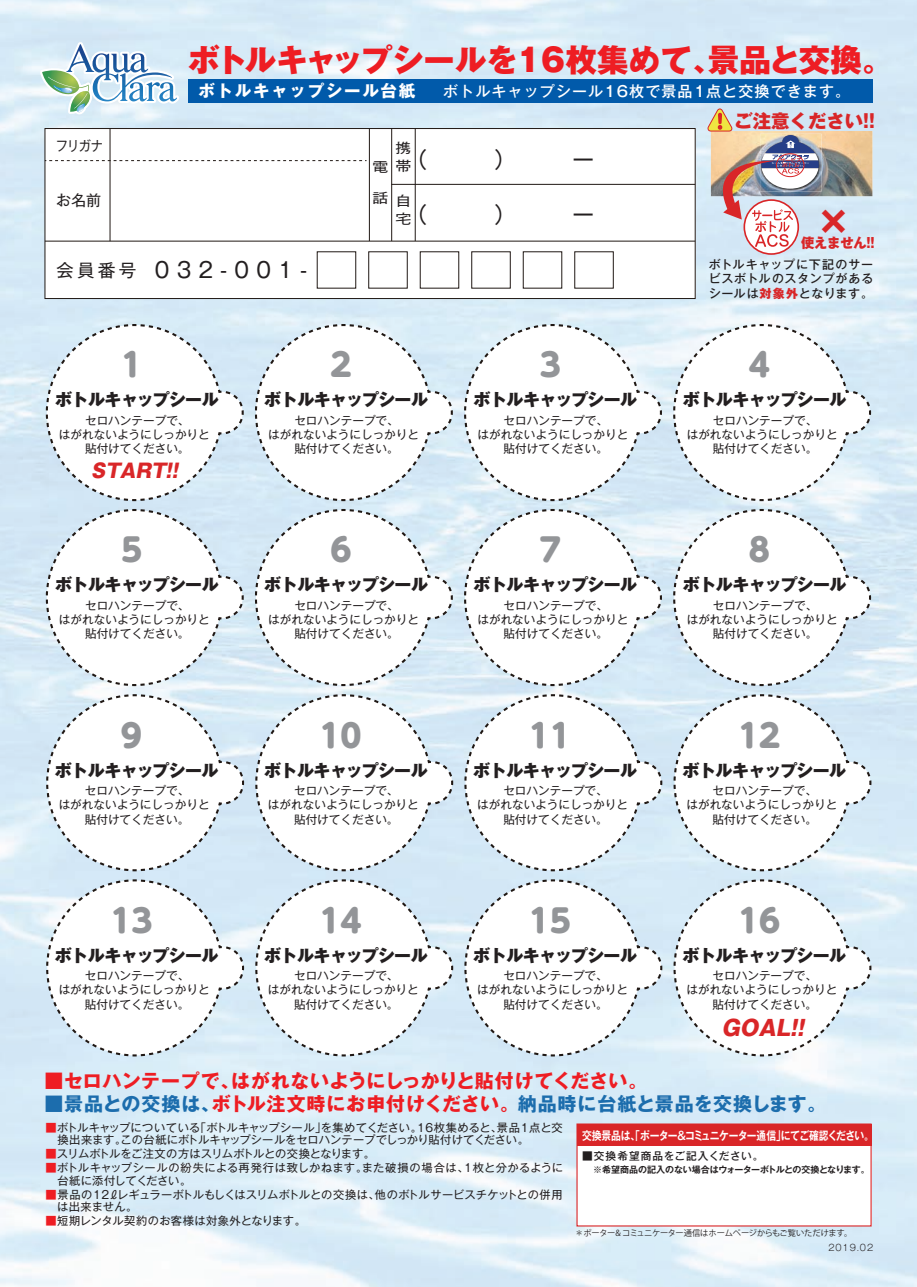
<style>
.page{position:relative;width:917px;height:1287px;background:#fff}
.page>*{position:absolute;margin:0;border:0;box-sizing:border-box;transform-origin:0 0}
.t1{font:800 34.2px "Gothic MB101 Pro";color:#d92628}
.t2{font:800 31.95px "UD Shin M Go Pro";color:#939598}
.t3{font:800 31.5px "Gothic MB101 Pro";letter-spacing:-.01em;color:#ee1d23}
.t4{font:21.3px "Gothic MB101 Pro";letter-spacing:.34em;color:#231f20}
.t5{font:italic 800 21.3px "Gothic MB101 Pro";color:#d92628}
.t6{font:italic 800 19.2px "Gothic MB101 Pro";color:#d92628}
.t7{font:700 18.9px "Gothic MB101 Pro";letter-spacing:.05em;color:#1c6dad}
.t8{font:700 18.9px "Gothic MB101 Pro";letter-spacing:.02em;color:#ee1d23}
.t9{font:800 18.45px "Gothic MB101 Pro";color:#d92628}
.t10{font:800 16.95px "Gothic MB101 Pro";letter-spacing:-.03em;color:#231f20}
.t11{font:700 16.5px "Gothic MB101 Pro";letter-spacing:.105em;color:#fff}
.t12{font:500 15px "Gothic MB101 Pro";letter-spacing:.075em;color:#fff}
.t13{font:15px "Gothic MB101 Pro";color:#231f20}
.t14{font:800 13.65px "Gothic MB101 Pro";letter-spacing:-.01em;color:#d92628}
.t15{font:13.5px/18px "Gothic MB101 Pro";color:#231f20;scale:1.18 1}
.t16{font:13.5px "Gothic MB101 Pro";color:#231f20;scale:.9 1}
.t17{font:500 12px/14.4px "Gothic MB101 Pro";letter-spacing:.06em;color:#231f20;text-align:justify}
.t18{font:11.55px/14.1px "Gothic MB101 Pro";color:#231f20;text-align:center}
.t19{font:700 11.55px "Gothic MB101 Pro De";letter-spacing:-.05em;color:#fff;scale:.85 1}
.t20{font:11.25px/12.8px "Gothic MB101 Pro";letter-spacing:.005em;color:#231f20}
.t21{font:11.25px "Gothic MB101 Pro";letter-spacing:-.015em;color:#231f20}
.t22{font:11.25px "Gothic MB101 Pro";letter-spacing:.03em;color:#231f20}
.t23{font:500 10.65px "Gothic MB101 Pro";letter-spacing:.09em;color:#231f20}
.t24{font:9px "Gothic MB101 Pro";letter-spacing:-.045em;color:#231f20}
.t25{font:700 9px "Gothic MB101 Pro De";letter-spacing:-.02em;color:#231f20}
.t26{font:300 9px "Gothic MB101 Pro";letter-spacing:.1em;color:#231f20}
.t27{font:8.25px "Koz Go Pro";letter-spacing:-.025em;color:#231f20}
.s1{font-size:17.7px}
.s2{font-weight:800;color:#d92628}
.s3{color:#ee1d23}
</style>
<div class="page">
<img style="left:0;top:0;width:917px;height:1018px">
<svg style="left:45px;top:508px;width:200px;height:179px"></svg>
<svg style="left:254px;top:508px;width:200px;height:179px"></svg>
<svg style="left:463px;top:508px;width:200px;height:179px"></svg>
<svg style="left:672px;top:508px;width:200px;height:179px"></svg>
<div style="left:45px;top:128px;width:650px;height:170px;background:#fff"></div>
<div style="left:45px;top:128px;width:651px;height:171px;border:1px solid #201814"></div>
<hr style="left:45px;top:241px;width:650px;height:1px;background:#201814">
<hr style="left:110px;top:128px;width:1px;height:113px;background:#201814">
<svg style="left:45px;top:160px;width:322px;height:1px"></svg>
<hr style="left:415px;top:128px;width:1px;height:113px;background:#201814">
<hr style="left:369px;top:128px;width:1px;height:113px;background:#201814">
<svg style="left:45px;top:323px;width:200px;height:179px"></svg>
<svg style="left:254px;top:323px;width:200px;height:179px"></svg>
<svg style="left:463px;top:323px;width:200px;height:179px"></svg>
<svg style="left:672px;top:323px;width:200px;height:179px"></svg>
<hr style="left:391px;top:184px;width:304px;height:1px;background:#201814">
<hr style="left:391px;top:128px;width:1px;height:113px;background:#201814">
<svg style="left:45px;top:693px;width:200px;height:179px"></svg>
<svg style="left:254px;top:693px;width:200px;height:179px"></svg>
<svg style="left:463px;top:693px;width:200px;height:179px"></svg>
<svg style="left:672px;top:693px;width:200px;height:179px"></svg>
<svg style="left:45px;top:878px;width:200px;height:179px"></svg>
<svg style="left:254px;top:878px;width:200px;height:179px"></svg>
<svg style="left:463px;top:878px;width:200px;height:179px"></svg>
<svg style="left:672px;top:878px;width:200px;height:179px"></svg>
<div style="left:577px;top:1124px;width:294px;height:21px;background:#d92628"></div>
<div style="left:576px;top:1123px;width:296px;height:103px;border:1px solid #d92628"></div>
<div style="left:189px;top:79px;width:684px;height:24px;background:#015aaa"></div>
<img style="left:819px;top:131px;width:53px;height:65px">
<img style="left:819px;top:134px;width:3px;height:57px">
<svg style="left:744px;top:200px;width:54px;height:54px"></svg>
<img style="left:704px;top:108px;width:115px;height:139px">
<div style="left:368px;top:251px;width:40px;height:37px;border:1px solid #201814"></div>
<div style="left:471px;top:251px;width:40px;height:37px;border:1px solid #201814"></div>
<div style="left:574px;top:251px;width:40px;height:37px;border:1px solid #201814"></div>
<svg style="left:37px;top:23px;width:144px;height:97px"></svg>
<p class="t16" style="left:56px;top:135px;width:54px">フリガナ</p>
<p class="t13" style="left:56px;top:188px;width:46px">お名前</p>
<h3 class="t3" style="left:188px;top:33px;width:707px">ボトルキャップシールを16枚集めて、景品と交換。</h3>
<p class="t12" style="left:443px;top:79px;width:409px">ボトルキャップシール16枚で景品1点と交換できます。</p>
<h3 class="t9" style="left:734px;top:106px;width:142px">ご注意ください!!</h3>
<h3 class="t11" style="left:198px;top:77px;width:218px">ボトルキャップシール台紙</h3>
<p class="t15" style="left:395px;top:137px;width:14px">携</p>
<p class="t15" style="left:373px;top:156px;width:15px">電</p>
<p class="t15" style="left:373px;top:187px;width:14px">話</p>
<p class="t15" style="left:395px;top:190px;width:14px">自宅</p>
<h1 class="t1" style="left:816px;top:193px;width:36px">×</h1>
<h3 class="t4" style="left:56px;top:252px;width:252px"><span class="s1">会員番号</span> 032-001-</h3>
<p class="t14" style="left:801px;top:231px;width:75px">使えません!!</p>
<p class="t17" style="left:709px;top:256px;width:166px">ボトルキャップに下記のサービスボトルのスタンプがあるシールは<span class="s2">対象外</span>となります。</p>
<h2 class="t2" style="left:121px;top:339px;width:23px">1</h2>
<h3 class="t10" style="left:55px;top:386px;width:165px">ボトルキャップシール</h3>
<p class="t18" style="left:59px;top:412px;width:152px">セロハンテープで、<br>はがれないようにしっかりと貼付けてください。</p>
<h2 class="t2" style="left:330px;top:339px;width:23px">2</h2>
<p class="t18" style="left:268px;top:412px;width:152px">セロハンテープで、<br>はがれないようにしっかりと貼付けてください。</p>
<h3 class="t10" style="left:264px;top:386px;width:165px">ボトルキャップシール</h3>
<h2 class="t2" style="left:540px;top:339px;width:23px">3</h2>
<p class="t18" style="left:477px;top:412px;width:152px">セロハンテープで、<br>はがれないようにしっかりと貼付けてください。</p>
<h3 class="t10" style="left:474px;top:386px;width:165px">ボトルキャップシール</h3>
<h2 class="t2" style="left:749px;top:339px;width:23px">4</h2>
<p class="t18" style="left:687px;top:412px;width:152px">セロハンテープで、<br>はがれないようにしっかりと貼付けてください。</p>
<h3 class="t10" style="left:683px;top:386px;width:165px">ボトルキャップシール</h3>
<h3 class="t6" style="left:91px;top:455px;width:93px">START!!</h3>
<h2 class="t2" style="left:121px;top:524px;width:23px">5</h2>
<h3 class="t10" style="left:55px;top:571px;width:165px">ボトルキャップシール</h3>
<p class="t18" style="left:59px;top:597px;width:152px">セロハンテープで、<br>はがれないようにしっかりと貼付けてください。</p>
<h2 class="t2" style="left:330px;top:524px;width:23px">6</h2>
<p class="t18" style="left:268px;top:597px;width:152px">セロハンテープで、<br>はがれないようにしっかりと貼付けてください。</p>
<h3 class="t10" style="left:264px;top:571px;width:165px">ボトルキャップシール</h3>
<h2 class="t2" style="left:540px;top:524px;width:23px">7</h2>
<p class="t18" style="left:477px;top:597px;width:152px">セロハンテープで、<br>はがれないようにしっかりと貼付けてください。</p>
<h3 class="t10" style="left:474px;top:571px;width:165px">ボトルキャップシール</h3>
<h2 class="t2" style="left:749px;top:524px;width:23px">8</h2>
<p class="t18" style="left:687px;top:597px;width:152px">セロハンテープで、<br>はがれないようにしっかりと貼付けてください。</p>
<h3 class="t10" style="left:683px;top:571px;width:165px">ボトルキャップシール</h3>
<h2 class="t2" style="left:121px;top:709px;width:23px">9</h2>
<p class="t18" style="left:59px;top:782px;width:152px">セロハンテープで、<br>はがれないようにしっかりと貼付けてください。</p>
<h3 class="t10" style="left:55px;top:756px;width:165px">ボトルキャップシール</h3>
<h2 class="t2" style="left:320px;top:709px;width:44px">10</h2>
<p class="t18" style="left:268px;top:782px;width:152px">セロハンテープで、<br>はがれないようにしっかりと貼付けてください。</p>
<h3 class="t10" style="left:264px;top:756px;width:165px">ボトルキャップシール</h3>
<h2 class="t2" style="left:529px;top:709px;width:44px">11</h2>
<p class="t18" style="left:477px;top:782px;width:152px">セロハンテープで、<br>はがれないようにしっかりと貼付けてください。</p>
<h3 class="t10" style="left:473px;top:756px;width:165px">ボトルキャップシール</h3>
<h2 class="t2" style="left:738px;top:709px;width:44px">12</h2>
<p class="t18" style="left:686px;top:782px;width:152px">セロハンテープで、<br>はがれないようにしっかりと貼付けてください。</p>
<h3 class="t10" style="left:683px;top:756px;width:165px">ボトルキャップシール</h3>
<h2 class="t2" style="left:110px;top:894px;width:44px">13</h2>
<p class="t18" style="left:59px;top:967px;width:152px">セロハンテープで、<br>はがれないようにしっかりと貼付けてください。</p>
<h3 class="t10" style="left:55px;top:941px;width:165px">ボトルキャップシール</h3>
<h2 class="t2" style="left:320px;top:894px;width:44px">14</h2>
<p class="t18" style="left:268px;top:967px;width:152px">セロハンテープで、<br>はがれないようにしっかりと貼付けてください。</p>
<h3 class="t10" style="left:264px;top:941px;width:165px">ボトルキャップシール</h3>
<h2 class="t2" style="left:529px;top:894px;width:44px">15</h2>
<p class="t18" style="left:477px;top:967px;width:152px">セロハンテープで、<br>はがれないようにしっかりと貼付けてください。</p>
<h3 class="t10" style="left:473px;top:941px;width:165px">ボトルキャップシール</h3>
<h2 class="t2" style="left:738px;top:894px;width:44px">16</h2>
<p class="t18" style="left:686px;top:967px;width:152px">セロハンテープで、<br>はがれないようにしっかりと貼付けてください。</p>
<h3 class="t10" style="left:683px;top:941px;width:165px">ボトルキャップシール</h3>
<h3 class="t5" style="left:721px;top:1010px;width:89px">GOAL!!</h3>
<h3 class="t8" style="left:44px;top:1064px;width:605px">■セロハンテープで、はがれないようにしっかりと貼付けてください。</h3>
<h3 class="t7" style="left:44px;top:1088px;width:784px">■景品との交換は、<span class="s3">ボトル注文時にお申付けください。</span>納品時に台紙と景品を交換します。</h3>
<p class="t20" style="left:57px;top:1119px;width:507px;text-indent:-12px"><span class="s3">■</span>ボトルキャップについている「ボトルキャップシール」を集めてください。16枚集めると、景品1点と交換出来ます。この台紙にボトルキャップシールをセロハンテープでしっかり貼付けてください。</p>
<p class="t21" style="left:45px;top:1144px;width:331px"><span class="s3">■</span>スリムボトルをご注文の方はスリムボトルとの交換となります。</p>
<p class="t20" style="left:57px;top:1159px;width:507px;text-indent:-12px"><span class="s3">■</span>ボトルキャップシールの紛失による再発行は致しかねます。また破損の場合は、1枚と分かるように台紙に添付してください。</p>
<p class="t20" style="left:57px;top:1186px;width:507px;text-indent:-12px"><span class="s3">■</span>景品の12ℓレギュラーボトルもしくはスリムボトルとの交換は、他のボトルサービスチケットとの併用は出来ません。</p>
<p class="t22" style="left:45px;top:1211px;width:262px"><span class="s3">■</span>短期レンタル契約のお客様は対象外となります。</p>
<p class="t19" style="left:582px;top:1125px;width:345px">交換景品は「、ポーター＆コミュニケーター通信」にてご確認ください。</p>
<p class="t23" style="left:582px;top:1147px;width:183px">■交換希望商品をご記入ください。</p>
<p class="t25" style="left:593px;top:1162px;width:278px">※希望商品の記入のない場合はウォーターボトルとの交換となります。</p>
<p class="t24" style="left:593px;top:1160px;width:275px">※希望商品の記入のない場合はウォーターボトルとの交換となります。</p>
<p class="t27" style="left:575px;top:1228px;width:279px">＊ポーター&amp; コミュニケーター通信はホームページからもご覧いただけます。</p>
<p class="t26" style="left:828px;top:1240px;width:46px">2019.02</p>
</div>
